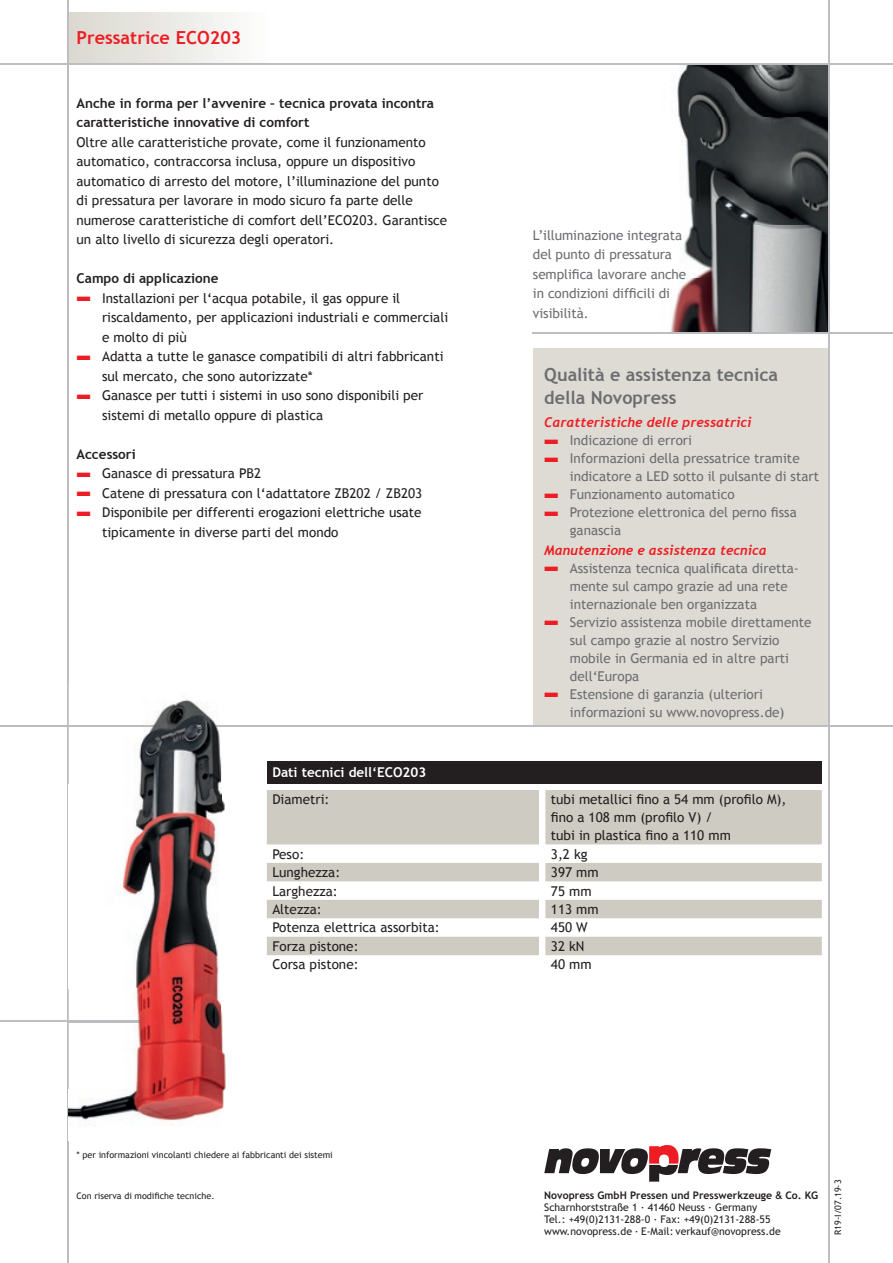
<style>
.page{position:relative;width:893px;height:1263px;background:#fff}
.page>*{position:absolute;margin:0;border:0;box-sizing:border-box;transform-origin:0 0}
.t1{font:700 18px/22.5px "Trebuchet MS";color:#6c6d70}
.t2{font:700 18px "Trebuchet MS";color:#ee1d23}
.t3{font:13.5px/19.5px "Trebuchet MS";color:#231f20}
.t4{font:13.5px/18px "Trebuchet MS";color:#6c6d70}
.t5{font:700 13.5px/19.5px "Trebuchet MS";color:#231f20}
.t6{font:italic 700 13.5px "Trebuchet";color:#ee1d23}
.t7{font:700 13.5px "Trebuchet MS";color:#fff}
.t8{font:10.5px/12px "Trebuchet";color:#231f20}
.t9{font:9px "Trebuchet MS";color:#231f20}
.s1{color:#ee1d23}
.s2{font-weight:700}
.s3{font-family:"Helvetica Neue";font-weight:500}
</style>
<div class="page">
<div style="left:68px;top:13px;width:251px;height:51px;background:linear-gradient(to right,#dad8d0,#fff)"></div>
<img style="left:670px;top:65px;width:158px;height:267px">
<div style="left:533px;top:348px;width:295px;height:377px;background:#dddbd3"></div>
<hr style="left:0;top:1020px;width:172px;height:2px;background:#bcbdc0">
<hr style="left:0;top:725px;width:893px;height:2px;background:#bcbdc0">
<hr style="left:828px;top:0;width:2px;height:1263px;background:#bcbdc0">
<hr style="left:0;top:63px;width:893px;height:2px;background:#bcbdc0">
<hr style="left:67px;top:0;width:2px;height:1263px;background:#bcbdc0">
<hr style="left:533px;top:332px;width:360px;height:1px;background:#bcbdc0">
<svg style="left:544px;top:1145px;width:227px;height:37px"></svg>
<img style="left:70px;top:699px;width:202px;height:422px">
<img style="left:70px;top:1020px;width:102px;height:2px">
<img style="left:70px;top:725px;width:202px;height:2px">
<img style="left:69px;top:683px;width:1px;height:457px">
<div style="left:267px;top:761px;width:555px;height:23px;background:#231f20"></div>
<svg style="left:267px;top:790px;width:555px;height:165px;fill:#cecbc2"></svg>
<h1 class="t2" style="left:77px;top:27px;width:166px">Pressatrice ECO203</h1>
<p class="t5" style="left:77px;top:93px;width:359px">Anche in forma per l’avvenire – tecnica provata incontra caratteristiche innovative di comfort</p>
<p class="t3" style="left:77px;top:132px;width:372px">Oltre alle caratteristiche provate, come il funzionamento automatico, contraccorsa inclusa, oppure un dispositivo automatico di arresto del motore, l’illuminazione del punto di pressatura per lavorare in modo sicuro fa parte delle numerose caratteristiche di comfort dell’ECO203. Garantisce un alto livello di sicurezza degli operatori.</p>
<p class="t5" style="left:77px;top:269px;width:144px">Campo di applicazione</p>
<p class="t3" style="left:102px;top:288px;width:348px;text-indent:-26px"><span class="s1">■</span> Installazioni per l‘acqua potabile, il gas oppure il riscaldamento, per applicazioni industriali e commerciali e molto di più</p>
<p class="t3" style="left:102px;top:347px;width:343px;text-indent:-26px"><span class="s1">■</span> Adatta a tutte le ganasce compatibili di altri fabbricanti sul mercato, che sono autorizzate*</p>
<p class="t3" style="left:102px;top:386px;width:323px;text-indent:-26px"><span class="s1">■</span> Ganasce per tutti i sistemi in uso sono disponibili per sistemi di metallo oppure di plastica</p>
<p class="t5" style="left:77px;top:444px;width:61px">Accessori</p>
<p class="t3" style="left:77px;top:464px;width:186px"><span class="s1">■</span> Ganasce di pressatura PB2</p>
<p class="t3" style="left:77px;top:483px;width:347px"><span class="s1">■</span> Catene di pressatura con l‘adattatore ZB202 / ZB203</p>
<p class="t3" style="left:102px;top:503px;width:321px;text-indent:-26px"><span class="s1">■</span> Disponibile per differenti erogazioni elettriche usate tipicamente in diverse parti del mondo</p>
<p class="t4" style="left:533px;top:225px;width:155px;line-height:19.5px">L’illuminazione inte grata del punto di pressatura semplifica lavorare anche in condizioni difficili di visibilità.</p>
<h1 class="t1" style="left:544px;top:364px;width:235px">Qualità e assistenza tecnica della Novopress</h1>
<p class="t6" style="left:544px;top:414px;width:209px">Caratteristiche delle pressatrici</p>
<p class="t4" style="left:544px;top:432px;width:149px"><span class="s1">■</span> Indicazione di errori</p>
<p class="t4" style="left:570px;top:450px;width:251px;text-indent:-26px"><span class="s1">■</span> Informazioni della pressatrice tramite indicatore a LED sotto il pulsante di start</p>
<p class="t4" style="left:544px;top:486px;width:192px"><span class="s1">■</span> Funzionamento automatico</p>
<p class="t4" style="left:570px;top:504px;width:228px;text-indent:-26px"><span class="s1">■</span> Protezione elettronica del perno fissa ganascia</p>
<p class="t6" style="left:544px;top:542px;width:224px">Manutenzione e assistenza tecnica</p>
<p class="t4" style="left:570px;top:559px;width:230px;text-indent:-26px"><span class="s1">■</span> Assistenza tecnica qualificata diretta&shy;mente sul campo grazie ad una rete internazionale ben organizzata</p>
<p class="t4" style="left:570px;top:613px;width:243px;text-indent:-26px"><span class="s1">■</span> Servizio assistenza mobile direttamente sul campo grazie al nostro Servizio mobile in Germania ed in altre parti dell‘Europa</p>
<p class="t4" style="left:570px;top:685px;width:216px;text-indent:-26px"><span class="s1">■</span> Estensione di garanzia (ulteriori informazioni su www.novopress.de)</p>
<p class="t7" style="left:272px;top:764px;width:156px">Dati tecnici dell‘ECO203</p>
<p class="t3" style="left:272px;top:790px;width:59px">Diametri:</p>
<p class="t3" style="left:551px;top:790px;width:237px;line-height:18px">tubi metallici fino a 54 mm (profilo M), fino a 108 mm (profilo V) /<br>tubi in plastica fino a 110 mm</p>
<p class="t3" style="left:272px;top:844px;width:33px">Peso:</p>
<p class="t3" style="left:551px;top:844px;width:38px">3,2 kg</p>
<p class="t3" style="left:272px;top:863px;width:69px">Lunghezza:</p>
<p class="t3" style="left:551px;top:863px;width:49px">397 mm</p>
<p class="t3" style="left:272px;top:881px;width:67px">Larghezza:</p>
<p class="t3" style="left:551px;top:881px;width:42px">75 mm</p>
<p class="t3" style="left:272px;top:900px;width:51px">Altezza:</p>
<p class="t3" style="left:551px;top:900px;width:49px">113 mm</p>
<p class="t3" style="left:272px;top:918px;width:169px">Potenza elettrica assorbita:</p>
<p class="t3" style="left:551px;top:918px;width:38px">450 W</p>
<p class="t3" style="left:272px;top:936px;width:88px">Forza pistone:</p>
<p class="t3" style="left:551px;top:936px;width:35px">32 kN</p>
<p class="t3" style="left:272px;top:955px;width:88px">Corsa pistone:</p>
<p class="t3" style="left:551px;top:955px;width:42px">40 mm</p>
<p class="t9" style="left:77px;top:1150px;width:258px">* per informazioni vincolanti chiedere ai fabbricanti dei sistemi</p>
<p class="t9" style="left:77px;top:1191px;width:140px">Con riserva di modifiche tecniche.</p>
<p class="t8" style="left:544px;top:1189px;width:275px"><span class="s2">Novopress GmbH Pressen und Presswerkzeuge</span> <span class="s3">&amp;</span> <span class="s2">Co. KG </span>Scharnhorststraße 1 · 41460 Neuss · Germany<br>Tel.: +49(0)2131-288-0 · Fax: +49(0)2131-288-55 www.novopress.de · E-Mail: verkauf@novopress.de</p>
<p class="t9" style="left:833px;top:1235px;width:57px;rotate:-90deg">R19-I/07.19-3</p>
</div>
